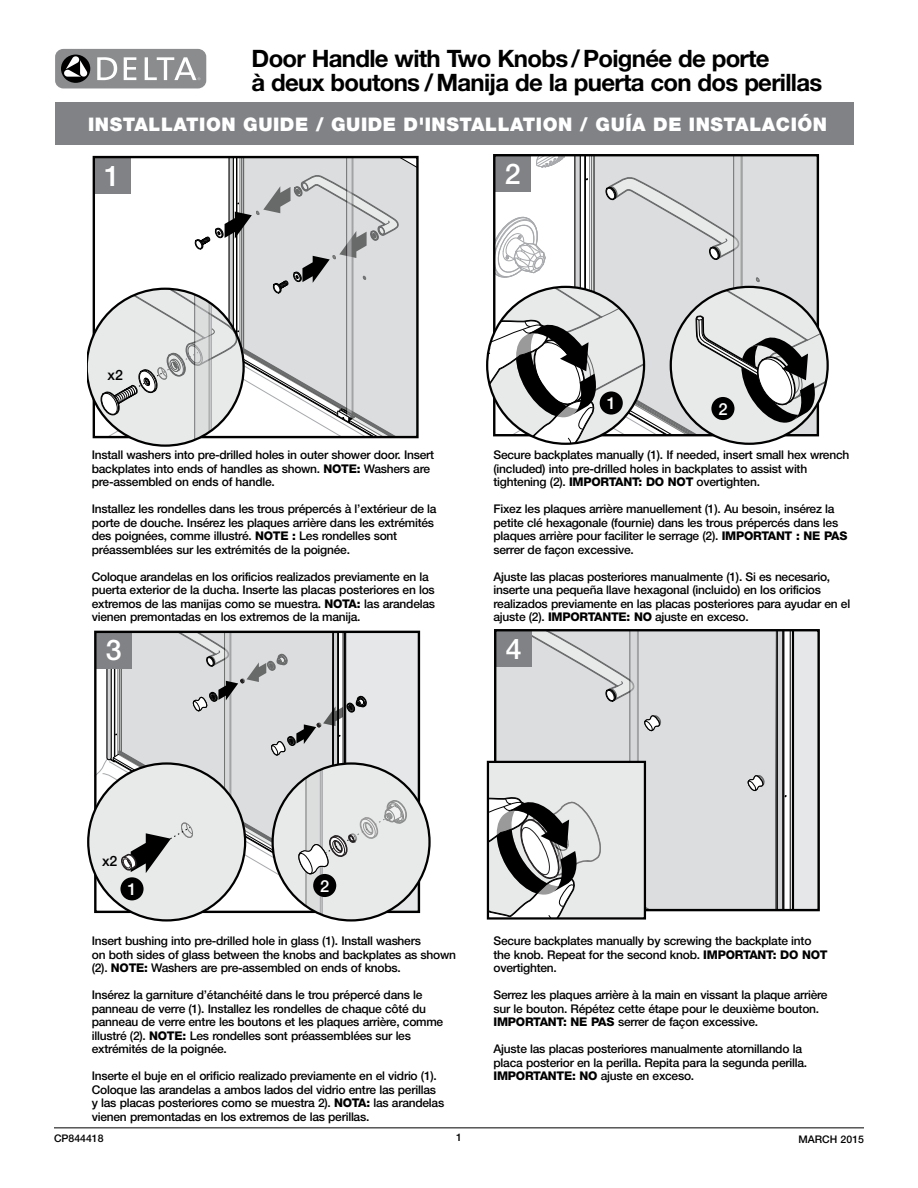
<style>
.page{position:relative;width:918px;height:1188px;background:#fff}
.page>*{position:absolute;margin:0;border:0;box-sizing:border-box;transform-origin:0 0}
.t1{font:500 28.5px "Helvetica Neue";color:#fff}
.t2{font:700 24px/24px "Helvetica Neue";letter-spacing:-.03em;color:#000}
.t3{font:900 18.75px "Helvetica Neue";letter-spacing:.03em;color:#fff}
.t4{font:500 16.65px "Helvetica Neue";color:#fff}
.t5{font:500 14.25px "Helvetica Neue";color:#000}
.t6{font:500 12px/13.5px "Helvetica Neue";letter-spacing:-.02em;color:#000}
.t7{font:500 10.5px "Helvetica Neue";color:#000}
.s1{font-weight:800}
</style>
<div class="page">
<hr style="left:54px;top:1127px;width:810px;height:1px;background:#000">
<div style="left:55px;top:49px;width:151px;height:39px;background:#8a8c8e;border-radius:8px"></div>
<div style="left:61px;top:55px;width:29px;height:28px;background:#000;border-radius:50%"></div>
<svg style="left:97px;top:57px;width:20px;height:23px"></svg>
<svg style="left:124px;top:57px;width:12px;height:23px"></svg>
<svg style="left:145px;top:57px;width:55px;height:23px"></svg>
<svg style="left:64px;top:56px;width:24px;height:21px"></svg>
<div style="left:55px;top:103px;width:798px;height:42px;background:#808285"></div>
<svg style="left:87px;top:157px;width:330px;height:290px"></svg>
<svg style="left:88px;top:632px;width:342px;height:288px"></svg>
<div style="left:120px;top:877px;width:24px;height:23px;background:#000;border-radius:50%"></div>
<div style="left:313px;top:874px;width:23px;height:23px;background:#000;border-radius:50%"></div>
<svg style="left:487px;top:155px;width:341px;height:289px"></svg>
<div style="left:600px;top:391px;width:23px;height:24px;background:#000;border-radius:50%"></div>
<div style="left:711px;top:397px;width:23px;height:23px;background:#000;border-radius:50%"></div>
<div style="left:495px;top:630px;width:324px;height:280px;background:#e6e7e8"></div>
<svg style="left:488px;top:630px;width:306px;height:288px"></svg>
<div style="left:487px;top:761px;width:159px;height:159px;border:2px solid #000"></div>
<h2 class="t2" style="left:252px;top:46px;width:572px">Door Handle with Two Knobs / Poignée de porte<br>à deux boutons / Manija de la puerta con dos perillas</h2>
<h3 class="t3" style="left:88px;top:113px;width:741px">INSTALLATION GUIDE / GUIDE D'INSTALLATION / GUÍA DE INSTALACIÓN</h3>
<h1 class="t1" style="left:104px;top:158px;width:17px">1</h1>
<h1 class="t1" style="left:505px;top:157px;width:17px">2</h1>
<p class="t5" style="left:108px;top:366px;width:17px">x2</p>
<p class="t6" style="left:92px;top:448px;width:344px">Install washers into pre-drilled holes in outer shower door. Insert backplates into ends of handles as shown. <span class="s1">NOTE:</span> Washers are pre-assembled on ends of handle.</p>
<p class="t6" style="left:92px;top:502px;width:346px">Installez les rondelles dans les trous prépercés à l’extérieur de la porte de douche. Insérez les plaques arrière dans les extrémités des poignées, comme illustré. <span class="s1">NOTE :</span> Les rondelles sont préassemblées sur les extrémités de la poignée.</p>
<p class="t6" style="left:92px;top:569px;width:345px">Coloque arandelas en los orificios realizados previamente en la puerta exterior de la ducha. Inserte las placas posteriores en los extremos de las manijas como se muestra. <span class="s1">NOTA:</span> las arandelas vienen premontadas en los extremos de la manija.</p>
<h1 class="t1" style="left:106px;top:633px;width:17px">3</h1>
<h3 class="t4" style="left:607px;top:394px;width:11px">1</h3>
<h3 class="t4" style="left:718px;top:399px;width:11px">2</h3>
<p class="t6" style="left:494px;top:448px;width:357px">Secure backplates manually (1). If needed, insert small hex wrench (included) into pre-drilled holes in backplates to assist with tightening (2). <span class="s1">IMPORTANT: DO NOT</span> overtighten.</p>
<p class="t6" style="left:494px;top:502px;width:355px">Fixez les plaques arrière manuellement (1). Au besoin, insérez la petite clé hexagonale (fournie) dans les trous prépercés dans les plaques arrière pour faciliter le serrage (2). <span class="s1">IMPORTANT : NE PAS </span>serrer de façon excessive.</p>
<p class="t6" style="left:494px;top:569px;width:358px">Ajuste las placas posteriores manualmente (1). Si es necesario, inserte una pequeña llave hexagonal (incluido) en los orificios realizados previamente en las placas posteriores para ayudar en el ajuste (2). <span class="s1">IMPORTANTE: NO</span> ajuste en exceso.</p>
<h1 class="t1" style="left:506px;top:632px;width:17px">4</h1>
<p class="t5" style="left:102px;top:853px;width:17px">x2</p>
<h3 class="t4" style="left:127px;top:879px;width:11px">1</h3>
<h3 class="t4" style="left:320px;top:876px;width:11px">2</h3>
<p class="t6" style="left:92px;top:934px;width:366px">Insert bushing into pre-drilled hole in glass (1). Install washers<br>on both sides of glass between the knobs and backplates as shown (2). <span class="s1">NOTE:</span> Washers are pre-assembled on ends of knobs.</p>
<p class="t6" style="left:92px;top:988px;width:353px">Insérez la garniture d’étanchéité dans le trou prépercé dans le panneau de verre (1). Installez les rondelles de chaque côté du panneau de verre entre les boutons et les plaques arrière, comme illustré (2). <span class="s1">NOTE:</span> Les rondelles sont préassemblées sur les extrémités de la poignée.</p>
<p class="t6" style="left:92px;top:1069px;width:354px">Inserte el buje en el orificio realizado previamente en el vidrio (1).<br>Coloque las arandelas a ambos lados del vidrio entre las perillas y las placas posteriores como se muestra 2). <span class="s1">NOTA:</span> las arandelas vienen premontadas en los extremos de las perillas.</p>
<p class="t7" style="left:54px;top:1132px;width:51px">CP844418</p>
<p class="t6" style="left:494px;top:934px;width:336px">Secure backplates manually by screwing the backplate into the knob. Repeat for the second knob. <span class="s1">IMPORTANT: DO NOT </span>overtighten.</p>
<p class="t6" style="left:494px;top:988px;width:336px">Serrez les plaques arrière à la main en vissant la plaque arrière sur le bouton. Répétez cette étape pour le deuxième bouton.<br><span class="s1">IMPORTANT: NE PAS</span> serrer de façon excessive.</p>
<p class="t6" style="left:494px;top:1042px;width:315px">Ajuste las placas posteriores manualmente atornillando la placa posterior en la perilla. Repita para la segunda perilla.<br><span class="s1">IMPORTANTE: NO</span> ajuste en exceso.</p>
<p class="t7" style="left:456px;top:1131px;width:7px">1</p>
<p class="t7" style="left:799px;top:1133px;width:67px">MARCH 2015</p>
</div>
